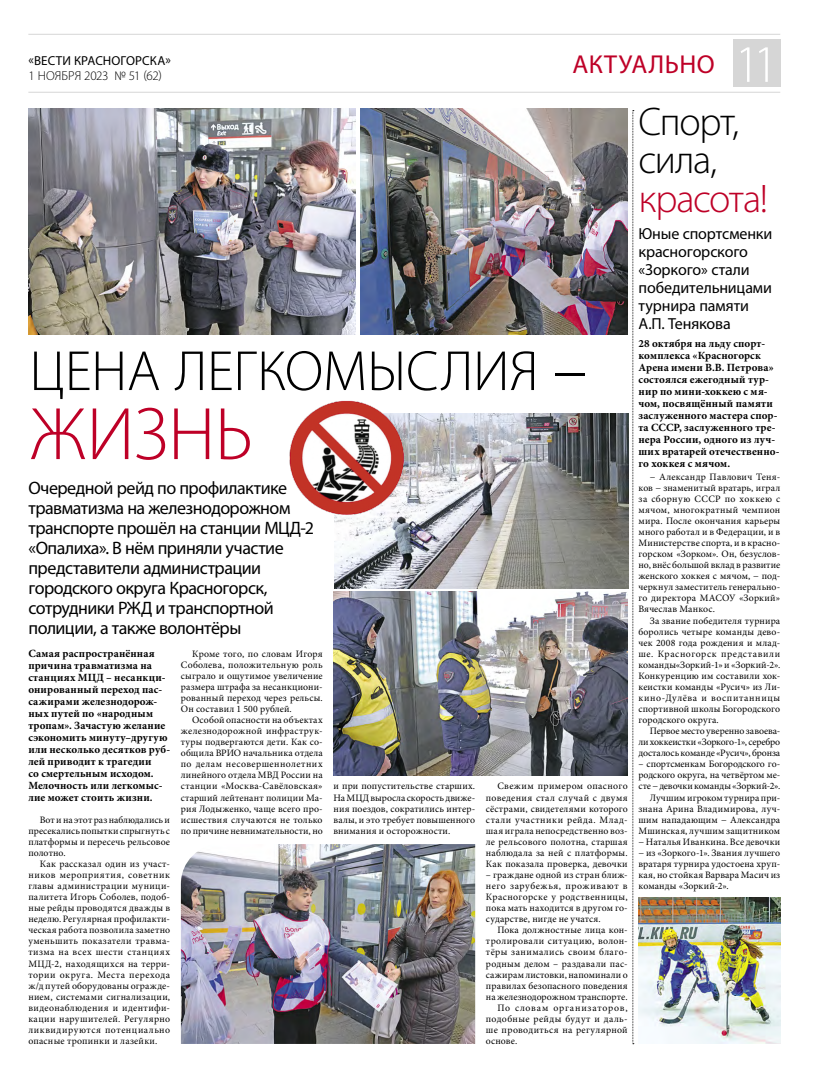
<style>
.page{position:relative;width:820px;height:1078px;background:#fff}
.page>*{position:absolute;margin:0;border:0;box-sizing:border-box;transform-origin:0 0}
.t1{font:300 75px "Myriad Pro";letter-spacing:-.005em;color:#be0027}
.t2{font:300 57px "Myriad Pro";letter-spacing:-.005em;color:#000}
.t3{font:300 53px "Myriad Pro";color:#fff}
.t4{font:300 40px/38px "Myriad Pro";letter-spacing:-.035em;color:#000}
.t5{font:300 40px "Myriad Pro";letter-spacing:-.03em;color:#be0027}
.t6{font:26px "Myriad Pro";letter-spacing:.02em;color:#be0027}
.t7{font:18px/20px "Myriad Pro";letter-spacing:-.03em;color:#000}
.t8{font:16px/18px "Myriad Pro";letter-spacing:-.01em;color:#000}
.t9{font:13px "Myriad Pro";letter-spacing:.01em;color:#000}
.t10{font:300 13px "Myriad Pro";letter-spacing:-.01em;color:#000}
.t11{font:700 11px/12px "Minion Pro";letter-spacing:.015em;color:#000}
.t12{font:9.8px/11.1px "Minion Pro";letter-spacing:.015em;color:#000;text-align:justify}
.t13{font:9.8px "Minion Pro";letter-spacing:.045em;color:#000}
.t14{font:9.8px "Minion Pro";letter-spacing:-.005em;color:#000}
.t15{font:9.8px "Minion Pro";letter-spacing:-.01em;color:#000}
.t16{font:9.8px "Minion Pro";letter-spacing:.035em;color:#000}
.t17{font:9.8px "Minion Pro";letter-spacing:.08em;color:#000}
</style>
<div class="page">
<hr style="left:28px;top:92px;width:752px;height:1px;background:#d6d6d6">
<hr style="left:28px;top:34px;width:752px;height:1px;background:#d6d6d6">
<div style="left:732px;top:40px;width:48px;height:47px;background:#d6d6d6"></div>
<img style="left:29px;top:108px;width:327px;height:226px">
<img style="left:360px;top:108px;width:267px;height:226px">
<img style="left:334px;top:414px;width:294px;height:174px">
<img style="left:333px;top:591px;width:294px;height:184px">
<img style="left:181px;top:844px;width:294px;height:199px">
<svg style="left:632px;top:110px;width:1px;height:934px"></svg>
<img style="left:289px;top:400px;width:115px;height:114px">
<img style="left:638px;top:897px;width:142px;height:146px">
<h3 class="t9" style="left:29px;top:53px;width:144px">«ВЕСТИ КРАСНОГОРСКА»</h3>
<h3 class="t10" style="left:28px;top:68px;width:135px">1 НОЯБРЯ 2023 № 51 (62)</h3>
<h3 class="t6" style="left:572px;top:48px;width:144px">АКТУАЛЬНО</h3>
<h3 class="t3" style="left:734px;top:32px;width:46px">11</h3>
<h3 class="t4" style="left:638px;top:103px;width:102px">Спорт, сила,</h3>
<h3 class="t5" style="left:638px;top:174px;width:131px">красота!</h3>
<h2 class="t2" style="left:29px;top:336px;width:558px">ЦЕНА ЛЕГКОМЫСЛИЯ −</h2>
<h1 class="t1" style="left:30px;top:389px;width:225px">ЖИЗНЬ</h1>
<p class="t7" style="left:28px;top:477px;width:287px">Очередной рейд по профилактике травматизма на железнодорожном транспорте прошёл на станции МЦД-2 «Опалиха». В нём приняли участие представители администрации городского округа Красногорск, сотрудники РЖД и транспортной полиции, а также волонтёры</p>
<p class="t11" style="left:28px;top:647px;width:143px">Самая распространённая причина травматизма на станциях МЦД – несанкци&shy;онированный переход пас&shy;сажирами железнодорож&shy;ных путей по «народным тропам». Зачастую желание сэкономить минуту–другую или несколько десятков руб&shy;лей приводит к трагедии<br>со смертельным исходом.<br>Мелочность или легкомыс&shy;лие может стоить жизни.</p>
<p class="t12" style="left:28px;top:813px;width:143px;text-indent:11px">Вот и на этот раз наблюдались и пресекались попытки спрыгнуть с платформы и пересечь рельсовое полотно.</p>
<p class="t12" style="left:28px;top:858px;width:143px;text-indent:11px">Как рассказал один из участ&shy;ников мероприятия, советник главы администрации муници&shy;палитета Игорь Соболев, подоб&shy;ные рейды проводятся дважды в неделю. Регулярная профилакти&shy;ческая работа позволила заметно уменьшить показатели травма&shy;тизма на всех шести станциях МЦД-2, находящихся на терри&shy;тории округа. Места перехода ж/д путей оборудованы огражде&shy;нием, системами сигнализации, видеонаблюдения и идентифи&shy;кации нарушителей. Регулярно ликвидируются потенциально опасные тропинки и лазейки.</p>
<p class="t12" style="left:181px;top:648px;width:143px;text-indent:11px">Кроме того, по словам Игоря Соболева, положительную роль сыграло и ощутимое увеличение размера штрафа за несанкциони&shy;рованный переход через рельсы.<br>Он составил 1 500 рублей.</p>
<p class="t12" style="left:181px;top:714px;width:143px;text-indent:11px">Особой опасности на объектах железнодорожной инфраструк&shy;туры подвергаются дети. Как со&shy;общила ВРИО начальника отдела по делам несовершеннолетних линейного отдела МВД России на станции «Москва-Савёловская» старший лейтенант полиции Ма&shy;рия Лодыженко, чаще всего про&shy;исшествия случаются не только по причине невнимательности, но</p>
<p class="t12" style="left:333px;top:780px;width:143px">и при попустительстве старших.<br>На МЦД выросла скорость движе&shy;ния поездов, сократились интер&shy;валы, и это требует повышенного внимания и осторожности.</p>
<p class="t12" style="left:486px;top:780px;width:143px;text-indent:11px">Свежим примером опасного поведения стал случай с двумя сёстрами, свидетелями которого стали участники рейда. Млад&shy;шая играла непосредственно воз&shy;ле рельсового полотна, старшая наблюдала за ней с платформы.<br>Как показала проверка, девочки</p>
<p class="t12" style="left:486px;top:869px;width:143px">– граждане одной из стран ближ&shy;него зарубежья, проживают в Красногорске у родственницы, пока мать находится в другом го&shy;сударстве, нигде не учатся.</p>
<p class="t12" style="left:497px;top:924px;width:132px">Пока должностные лица кон-</p>
<p class="t13" style="left:486px;top:934px;width:143px">тролировали ситуацию, волон-</p>
<p class="t13" style="left:486px;top:945px;width:143px">тёры занимались своим благо-</p>
<p class="t12" style="left:486px;top:957px;width:143px">родным делом – раздавали пас-</p>
<p class="t12" style="left:486px;top:968px;width:143px">сажирам листовки, напоминали о</p>
<p class="t12" style="left:486px;top:979px;width:143px">правилах безопасного поведения</p>
<p class="t14" style="left:486px;top:989px;width:143px">на железнодорожном транспорте.</p>
<p class="t17" style="left:497px;top:1000px;width:132px">По словам организаторов,</p>
<p class="t13" style="left:486px;top:1011px;width:143px">подобные рейды будут и даль-</p>
<p class="t16" style="left:486px;top:1022px;width:143px">ше проводиться на регулярной</p>
<p class="t12" style="left:486px;top:1035px;width:33px">основе.</p>
<h3 class="t8" style="left:638px;top:224px;width:135px">Юные спортсменки красногорского «Зоркого» стали победительницами турнира памяти<br>А.П. Тенякова</h3>
<p class="t11" style="left:638px;top:337px;width:142px">28 октября на льду спорт&shy;комплекса «Красногорск<br>Арена имени В.В. Петрова» состоялся ежегодный тур&shy;нир по мини-хоккею с мя&shy;чом, посвящённый памяти заслуженного мастера спор&shy;та СССР, заслуженного тре&shy;нера России, одного из луч&shy;ших вратарей отечественно&shy;го хоккея с мячом.</p>
<p class="t12" style="left:638px;top:471px;width:143px;text-indent:11px">− Александр Павлович Теня&shy;ков − знаменитый вратарь, играл за сборную СССР по хоккею с мячом, многократный чемпион мира. После окончания карьеры много работал и в Федерации, и в Министерстве спорта, и в красно&shy;горском «Зорком». Он, безуслов&shy;но, внёс большой вклад в развитие женского хоккея с мячом, − под&shy;черкнул заместитель генерально&shy;го директора МАСОУ «Зоркий» Вячеслав Манкос.</p>
<p class="t12" style="left:638px;top:614px;width:143px;text-indent:11px">За звание победителя турнира боролись четыре команды дево&shy;чек 2008 года рождения и млад&shy;ше. Красногорск представили команды«Зоркий-1» и «Зоркий-2».<br>Конкуренцию им составили хок&shy;кеистки команды «Русич» из Ли&shy;кино-Дулёва и воспитанницы спортивной школы Богородского городского округа.</p>
<p class="t12" style="left:638px;top:725px;width:143px;text-indent:11px">Первое место уверенно завоева&shy;ли хоккеистки «Зоркого-1», серебро досталось команде «Русич», бронза</p>
<p class="t12" style="left:638px;top:758px;width:143px">– спортсменкам Богородского го-</p>
<p class="t14" style="left:638px;top:768px;width:143px">родского округа, на четвёртом ме-</p>
<p class="t15" style="left:638px;top:779px;width:143px">сте − девочки команды «Зоркий-2».</p>
<p class="t12" style="left:649px;top:791px;width:132px">Лучшим игроком турнира при-</p>
<p class="t12" style="left:638px;top:802px;width:143px">знана Арина Владимирова, луч-</p>
<p class="t12" style="left:638px;top:813px;width:143px">шим нападающим − Александра</p>
<p class="t12" style="left:638px;top:824px;width:143px">Мшинская, лучшим защитником</p>
<p class="t12" style="left:638px;top:836px;width:143px">− Наталья Иванкина. Все девочки</p>
<p class="t12" style="left:638px;top:847px;width:143px">− из «Зоркого-1». Звания лучшего</p>
<p class="t12" style="left:638px;top:858px;width:143px">вратаря турнира удостоена хруп-</p>
<p class="t12" style="left:638px;top:869px;width:143px">кая, но стойкая Варвара Масич из</p>
<p class="t12" style="left:638px;top:880px;width:92px">команды «Зоркий-2».</p>
</div>
